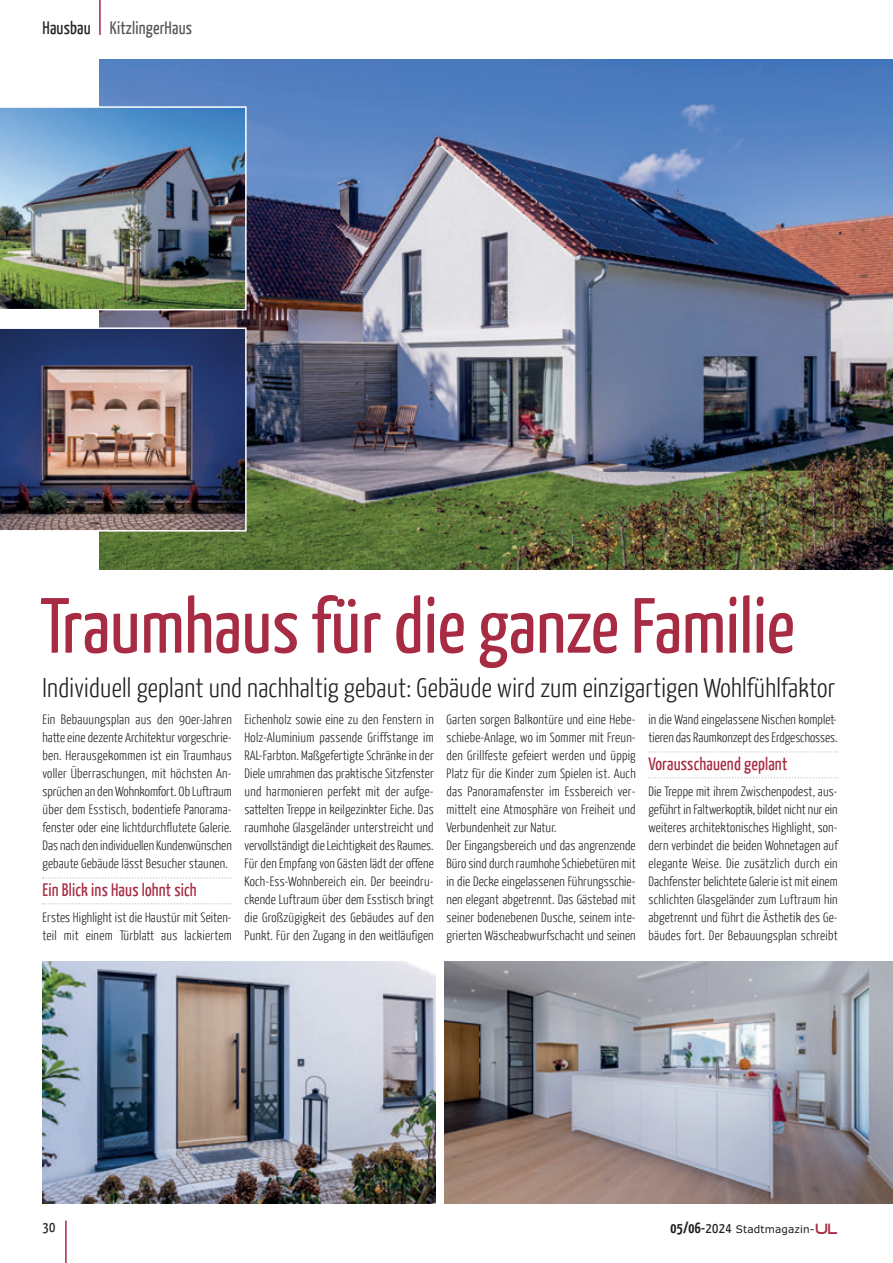
<style>
.page{position:relative;width:893px;height:1263px;background:#fff}
.page>*{position:absolute;margin:0;border:0;box-sizing:border-box;transform-origin:0 0}
.t1{font:78px "Yanone Kaffeesatz";color:#a62b43}
.t2{font:300 27px "Yanone Kaffeesatz";letter-spacing:.01em;color:#231f20}
.t3{font:18px "Yanone Kaffeesatz";letter-spacing:.01em;color:#a62b43}
.t4{font:18px "Yanone Kaffeesatz";letter-spacing:.01em;color:#57585a}
.t5{font:15px "Yanone Kaffeesatz";color:#231f20}
.t6{font:300 13.5px/18px "Yanone Kaffeesatz";letter-spacing:.01em;color:#231f20;text-align:justify}
.t7{font:10.5px "XBOX360";letter-spacing:.01em;color:#231f20}
.s1{color:#231f20}
.s2{font-family:"Yanone Kaffeesatz";font-weight:700;font-size:15px}
.s3{font-family:"Yanone Kaffeesatz";font-size:15px}
.s4{font-family:"Good Times";font-size:15px;color:#a62b43}
</style>
<div class="page">
<img style="left:100px;top:60px;width:793px;height:510px">
<img style="left:43px;top:961px;width:393px;height:242px">
<img style="left:444px;top:961px;width:449px;height:242px">
<img style="left:0;top:106px;width:247px;height:204px">
<img style="left:0;top:327px;width:247px;height:204px">
<hr style="left:99px;top:0;width:2px;height:35px;background:#a62b43">
<svg style="left:43px;top:877px;width:189px;height:2px"></svg>
<svg style="left:43px;top:903px;width:189px;height:1px"></svg>
<svg style="left:648px;top:751px;width:190px;height:2px"></svg>
<svg style="left:648px;top:777px;width:190px;height:1px"></svg>
<hr style="left:65px;top:1220px;width:2px;height:43px;background:#a62b43">
<p class="t4" style="left:43px;top:17px;width:151px"><span class="s1">Hausbau</span> KitzlingerHaus</p>
<p class="t1" style="left:40px;top:578px;width:756px">Traumhaus für die ganze Familie</p>
<p class="t2" style="left:43px;top:671px;width:794px">Individuell geplant und nachhaltig gebaut: Gebäude wird zum einzigartigen Wohlfühlfaktor</p>
<p class="t6" style="left:43px;top:710px;width:191px">Ein Bebauungsplan aus den 90er-Jahren hatte eine dezente Architektur vorgeschrie&shy;ben. Herausgekommen ist ein Traumhaus voller Überraschungen, mit höchsten An&shy;sprüchen an den Wohnkomfort. Ob Luftraum über dem Esstisch, bodentiefe Panorama&shy;fenster oder eine lichtdurchflutete Galerie.<br>Das nach den individuellen Kundenwünschen gebaute Gebäude lässt Besucher staunen.</p>
<p class="t3" style="left:43px;top:879px;width:156px">Ein Blick ins Haus lohnt sich</p>
<p class="t6" style="left:43px;top:908px;width:191px">Erstes Highlight ist die Haustür mit Seiten&shy;teil mit einem Türblatt aus lackiertem</p>
<p class="t6" style="left:648px;top:710px;width:191px">in die Wand eingelassene Nischen komplet&shy;tieren das Raumkonzept des Erdgeschosses.</p>
<p class="t3" style="left:648px;top:753px;width:140px">Vorausschauend geplant</p>
<p class="t6" style="left:648px;top:782px;width:191px">Die Treppe mit ihrem Zwischenpodest, aus&shy;geführt in Faltwerkoptik, bildet nicht nur ein weiteres architektonisches Highlight, son&shy;dern verbindet die beiden Wohnetagen auf elegante Weise. Die zusätzlich durch ein Dachfenster belichtete Galerie ist mit einem schlichten Glasgeländer zum Luftraum hin abgetrennt und führt die Ästhetik des Ge&shy;bäudes fort. Der Bebauungsplan schreibt</p>
<p class="t6" style="left:446px;top:710px;width:191px">Garten sorgen Balkontüre und eine Hebe&shy;schiebe-Anlage, wo im Sommer mit Freun&shy;den Grillfeste gefeiert werden und üppig Platz für die Kinder zum Spielen ist. Auch das Panoramafenster im Essbereich ver - mittelt eine Atmosphäre von Freiheit und Verbundenheit zur Natur.</p>
<p class="t6" style="left:446px;top:836px;width:191px">Der Eingangsbereich und das angrenzende Büro sind durch raumhohe Schiebetüren mit in die Decke eingelassenen Führungsschie&shy;nen elegant abgetrennt. Das Gästebad mit seiner bodenebenen Dusche, seinem inte&shy;grierten Wäscheabwurfschacht und seinen</p>
<p class="t6" style="left:244px;top:710px;width:191px">Eichen holz sowie eine zu den Fenstern in Holz-Aluminium passende Griffstange im RAL-Farbton. Maßgefertigte Schränke in der Diele umrahmen das praktische Sitzfenster und harmonieren perfekt mit der aufge - sattelten Treppe in keilgezinkter Eiche. Das raumhohe Glasgeländer unterstreicht und vervollständigt die Leichtigkeit des Raumes.</p>
<p class="t6" style="left:244px;top:854px;width:191px">Für den Empfang von Gästen lädt der offene Koch-Ess-Wohnbereich ein. Der beeindru&shy;ckende Luftraum über dem Esstisch bringt die Großzügigkeit des Gebäudes auf den Punkt. Für den Zugang in den weitläufigen</p>
<p class="t5" style="left:43px;top:1217px;width:14px">30</p>
<p class="t7" style="left:671px;top:1225px;width:169px"><span class="s2">05/06-</span><span class="s3">2024</span> Stadtmagazin-<span class="s4">UL</span></p>
</div>
